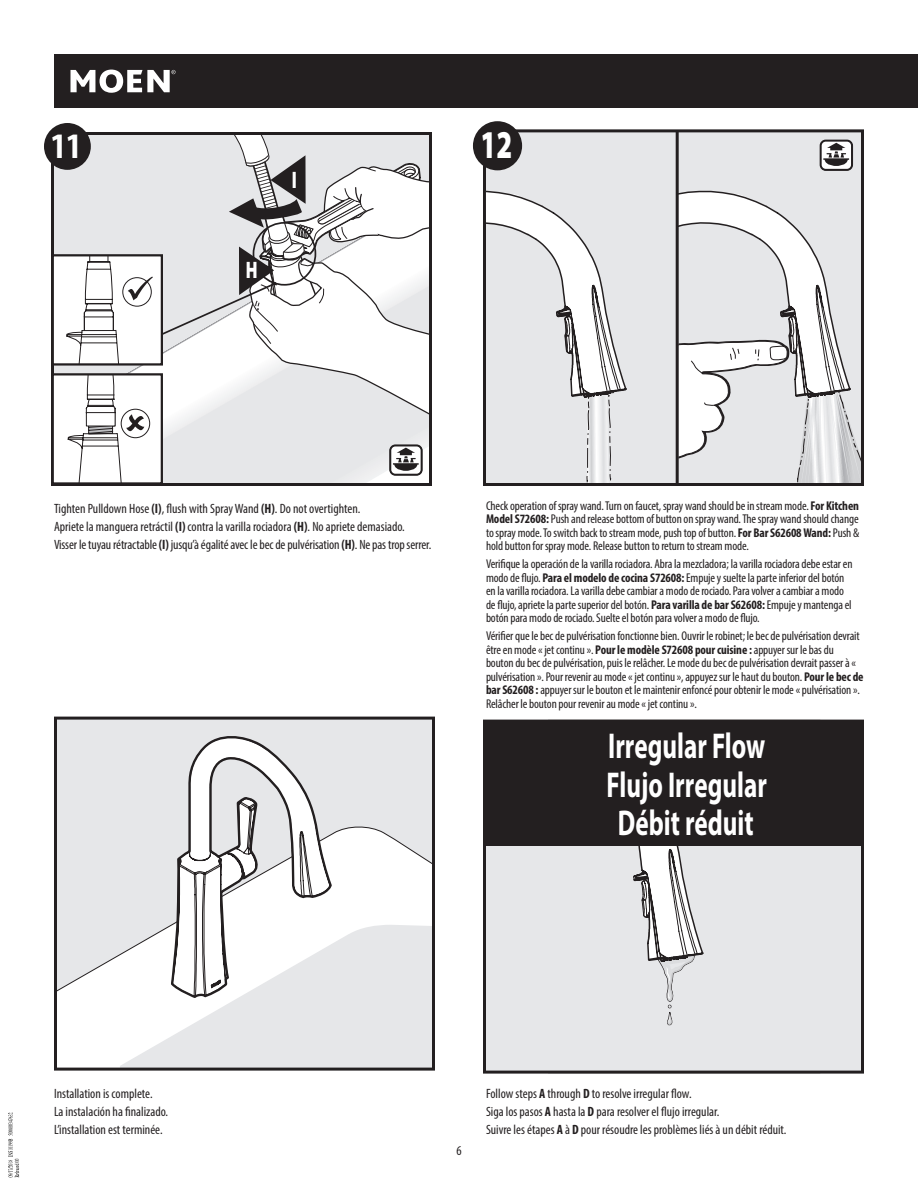
<style>
.page{position:relative;width:918px;height:1188px;background:#fff}
.page>*{position:absolute;margin:0;border:0;box-sizing:border-box;transform-origin:0 0}
.t1{font:900 39.6px "Myriad Pro";color:#fff;scale:.7 1}
.t2{font:700 36px/38.7px "Myriad Pro";color:#fff;text-align:center;scale:.7 1}
.t3{font:700 condensed 36px "Myriad Pro";color:#fff}
.t4{font:900 23.85px "Myriad Pro";color:#fff;scale:.7 1}
.t5{font:condensed 13.5px/18px "Myriad Pro";color:#231f20}
.t6{font:condensed 12.75px/13.5px "Myriad Pro";letter-spacing:-.01em;color:#231f20}
.s1{font-weight:700}
</style>
<div class="page">
<div style="left:54px;top:54px;width:864px;height:54px;background:#231f20"></div>
<svg style="left:71px;top:70px;width:105px;height:23px"></svg>
<div style="left:44px;top:123px;width:47px;height:47px;background:#231f20;border-radius:50%"></div>
<svg style="left:52px;top:123px;width:378px;height:361px"></svg>
<div style="left:484px;top:131px;width:378px;height:353px;background:#e6e7e9"></div>
<div style="left:483px;top:129px;width:381px;height:357px;border:3px solid #231f20"></div>
<div style="left:473px;top:121px;width:49px;height:49px;background:#231f20;border-radius:50%"></div>
<svg style="left:486px;top:190px;width:376px;height:295px"></svg>
<hr style="left:676px;top:131px;width:3px;height:354px;background:#231f20">
<svg style="left:820px;top:140px;width:33px;height:31px"></svg>
<div style="left:56px;top:718px;width:378px;height:351px;background:#e6e7e9"></div>
<svg style="left:58px;top:826px;width:373px;height:241px"></svg>
<svg style="left:120px;top:925px;width:311px;height:142px"></svg>
<div style="left:54px;top:717px;width:381px;height:354px;border:3px solid #231f20"></div>
<svg style="left:171px;top:736px;width:161px;height:262px"></svg>
<div style="left:485px;top:721px;width:378px;height:351px;background:#e6e7e9"></div>
<div style="left:483px;top:720px;width:381px;height:354px;border:3px solid #231f20"></div>
<svg style="left:633px;top:846px;width:71px;height:180px"></svg>
<div style="left:483px;top:721px;width:379px;height:125px;background:#231f20"></div>
<svg style="left:8px;top:1113px;width:11px;height:64px"></svg>
<h2 class="t3" style="left:51px;top:124px;width:32px">11</h2>
<h3 class="t4" style="left:246px;top:257px;width:18px">H</h3>
<h3 class="t4" style="left:292px;top:167px;width:9px">I</h3>
<h1 class="t1" style="left:480px;top:122px;width:47px">12</h1>
<p class="t5" style="left:54px;top:500px;width:379px">Tighten Pulldown Hose <span class="s1">(I)</span>, flush with Spray Wand <span class="s1">(H)</span>. Do not overtighten.<br>Apriete la manguera retráctil <span class="s1">(I)</span> contra la varilla rociadora <span class="s1">(H)</span>. No apriete demasiado.<br>Visser le tuyau rétractable <span class="s1">(I)</span> jusqu’à égalité avec le bec de pulvérisation <span class="s1">(H)</span>. Ne pas trop serrer.</p>
<p class="t6" style="left:486px;top:499px;width:375px;text-align:justify">Check operation of spray wand. Turn on faucet, spray wand should be in stream mode. <span class="s1">For Kitchen Model S72608:</span> Push and release bottom of button on spray wand. The spray wand should change to spray mode. To switch back to stream mode, push top of button. <span class="s1">For Bar S62608 Wand:</span> Push &amp; hold button for spray mode. Release button to return to stream mode.</p>
<p class="t6" style="left:486px;top:557px;width:368px">Verifique la operación de la varilla rociadora. Abra la mezcladora; la varilla rociadora debe estar en modo de flujo. <span class="s1">Para el modelo de cocina S72608:</span> Empuje y suelte la parte inferior del botón en la varilla rociadora. La varilla debe cambiar a modo de rociado. Para volver a cambiar a modo de flujo, apriete la parte superior del botón. <span class="s1">Para varilla de bar S62608:</span> Empuje y mantenga el botón para modo de rociado. Suelte el botón para volver a modo de flujo.</p>
<p class="t6" style="left:486px;top:629px;width:379px">Vérifier que le bec de pulvérisation fonctionne bien. Ouvrir le robinet; le bec de pulvérisation devrait être en mode « jet continu ». <span class="s1">Pour le modèle S72608 pour cuisine :</span> appuyer sur le bas du bouton du bec de pulvérisation, puis le relâcher. Le mode du bec de pulvérisation devrait passer à « pulvérisation ». Pour revenir au mode « jet continu », appuyez sur le haut du bouton. <span class="s1">Pour le bec de bar S62608 :</span> appuyer sur le bouton et le maintenir enfoncé pour obtenir le mode « pulvérisation ».<br>Relâcher le bouton pour revenir au mode « jet continu ».</p>
<h2 class="t2" style="left:607px;top:725px;width:231px">Irregular Flow<br>Flujo Irregular<br>Débit réduit</h2>
<p class="t5" style="left:54px;top:1084px;width:116px">Installation is complete.<br>La instalación ha finalizado.<br>L’installation est terminée.</p>
<p class="t5" style="left:486px;top:1084px;width:302px">Follow steps <span class="s1">A</span> through <span class="s1">D</span> to resolve irregular flow.<br>Siga los pasos <span class="s1">A</span> hasta la <span class="s1">D</span> para resolver el flujo irregular.<br>Suivre les étapes <span class="s1">A</span> à <span class="s1">D</span> pour résoudre les problèmes liés à un débit réduit.</p>
<p class="t5" style="left:456px;top:1141px;width:7px">6</p>
</div>
